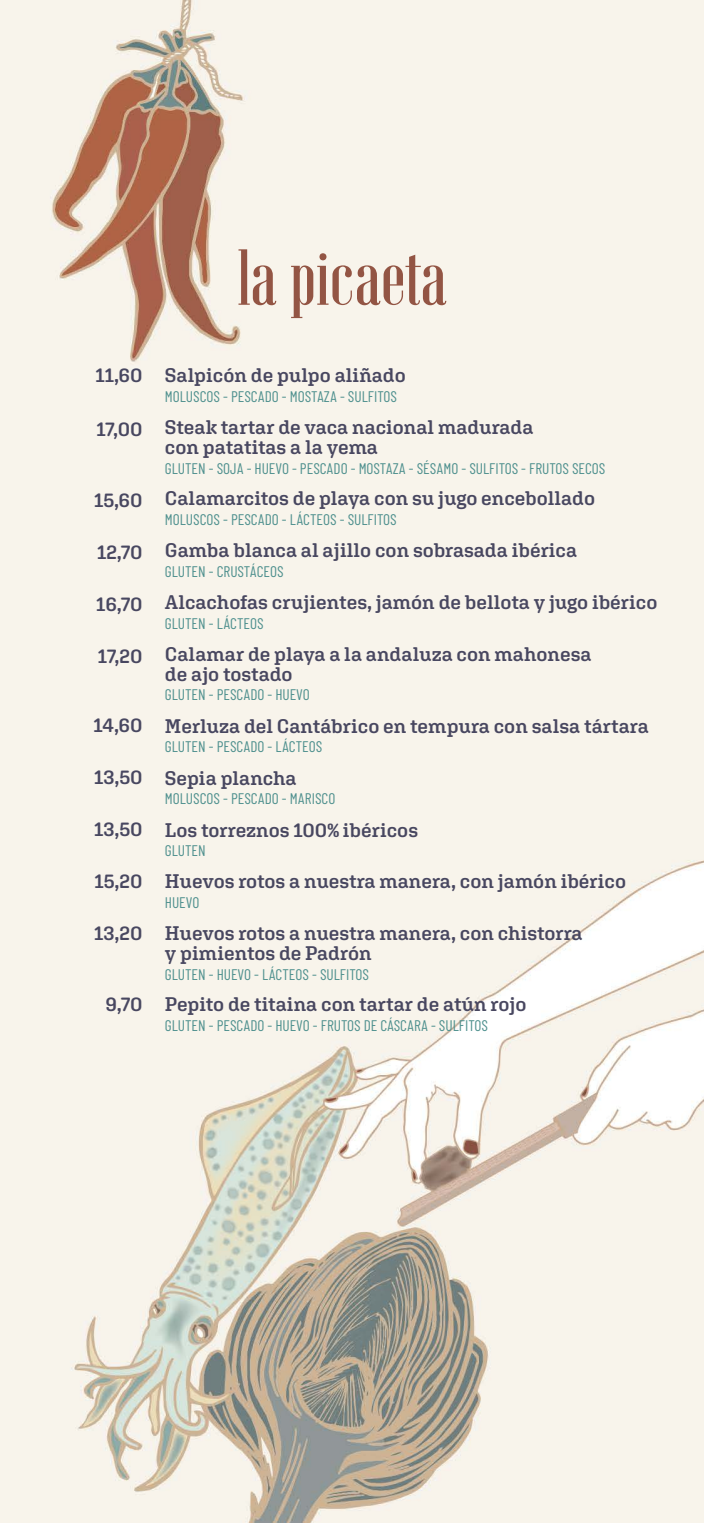
<style>
.page{position:relative;width:704px;height:1523px;background:#fff}
.page>*{position:absolute;margin:0;border:0;box-sizing:border-box;transform-origin:0 0}
.t1{font:600 condensed 78.75px "Emberly";letter-spacing:-.005em;color:#935544}
.t2{font:600 19.69px/19.7px "Aglet Slab";color:#484760}
.t3{font:15.31px "Barlow Condensed";color:#4e908e}
</style>
<div class="page">
<img style="left:0;top:0;width:703px;height:1522px">
<h1 class="t1" style="left:237px;top:238px;width:211px">la picaeta</h1>
<p class="t2" style="left:95px;top:365px;width:49px">11,60</p>
<p class="t2" style="left:165px;top:365px;width:242px">Salpicón de pulpo aliñado</p>
<p class="t3" style="left:165px;top:387px;width:233px">MOLUSCOS - PESCADO - MOSTAZA - SULFITOS</p>
<p class="t2" style="left:96px;top:418px;width:48px">17,00</p>
<p class="t2" style="left:165px;top:417px;width:370px">Steak tartar de vaca nacional madurada con patatitas a la yema</p>
<p class="t3" style="left:165px;top:458px;width:441px">GLUTEN - SOJA - HUEVO - PESCADO - MOSTAZA - SÉSAMO - SULFITOS - FRUTOS SECOS</p>
<p class="t2" style="left:94px;top:489px;width:50px">15,60</p>
<p class="t2" style="left:165px;top:488px;width:431px">Calamarcitos de playa con su jugo encebollado</p>
<p class="t3" style="left:165px;top:510px;width:233px">MOLUSCOS - PESCADO - LÁCTEOS - SULFITOS</p>
<p class="t2" style="left:97px;top:541px;width:47px">12,70</p>
<p class="t2" style="left:165px;top:540px;width:413px">Gamba blanca al ajillo con sobrasada ibérica</p>
<p class="t3" style="left:165px;top:562px;width:120px">GLUTEN - CRUSTÁCEOS</p>
<p class="t2" style="left:96px;top:593px;width:48px">16,70</p>
<p class="t2" style="left:165px;top:592px;width:493px">Alcachofas crujientes, jamón de bellota y jugo ibérico</p>
<p class="t3" style="left:165px;top:614px;width:100px">GLUTEN - LÁCTEOS</p>
<p class="t2" style="left:98px;top:645px;width:46px">17,20</p>
<p class="t2" style="left:165px;top:644px;width:428px">Calamar de playa a la andaluza con mahonesa de ajo tostado</p>
<p class="t3" style="left:165px;top:685px;width:146px">GLUTEN - PESCADO - HUEVO</p>
<p class="t2" style="left:94px;top:715px;width:50px">14,60</p>
<p class="t2" style="left:165px;top:715px;width:485px">Merluza del Cantábrico en tempura con salsa tártara</p>
<p class="t3" style="left:165px;top:737px;width:159px">GLUTEN - PESCADO - LÁCTEOS</p>
<p class="t2" style="left:94px;top:767px;width:50px">13,50</p>
<p class="t2" style="left:165px;top:767px;width:133px">Sepia plancha</p>
<p class="t3" style="left:165px;top:789px;width:172px">MOLUSCOS - PESCADO - MARISCO</p>
<p class="t2" style="left:94px;top:819px;width:50px">13,50</p>
<p class="t2" style="left:165px;top:819px;width:254px">Los torreznos 100% ibéricos</p>
<p class="t3" style="left:165px;top:841px;width:42px">GLUTEN</p>
<p class="t2" style="left:94px;top:871px;width:49px">15,20</p>
<p class="t2" style="left:165px;top:871px;width:462px">Huevos rotos a nuestra manera, con jamón ibérico</p>
<p class="t3" style="left:165px;top:893px;width:36px">HUEVO</p>
<p class="t2" style="left:94px;top:923px;width:50px">13,20</p>
<p class="t2" style="left:165px;top:923px;width:419px">Huevos rotos a nuestra manera, con chistorra y pimientos de Padrón</p>
<p class="t3" style="left:165px;top:964px;width:205px">GLUTEN - HUEVO - LÁCTEOS - SULFITOS</p>
<p class="t2" style="left:105px;top:994px;width:39px">9,70</p>
<p class="t2" style="left:165px;top:994px;width:363px">Pepito de titaina con tartar de atún rojo</p>
<p class="t3" style="left:165px;top:1016px;width:324px">GLUTEN - PESCADO - HUEVO - FRUTOS DE CÁSCARA - SULFITOS</p>
</div>
